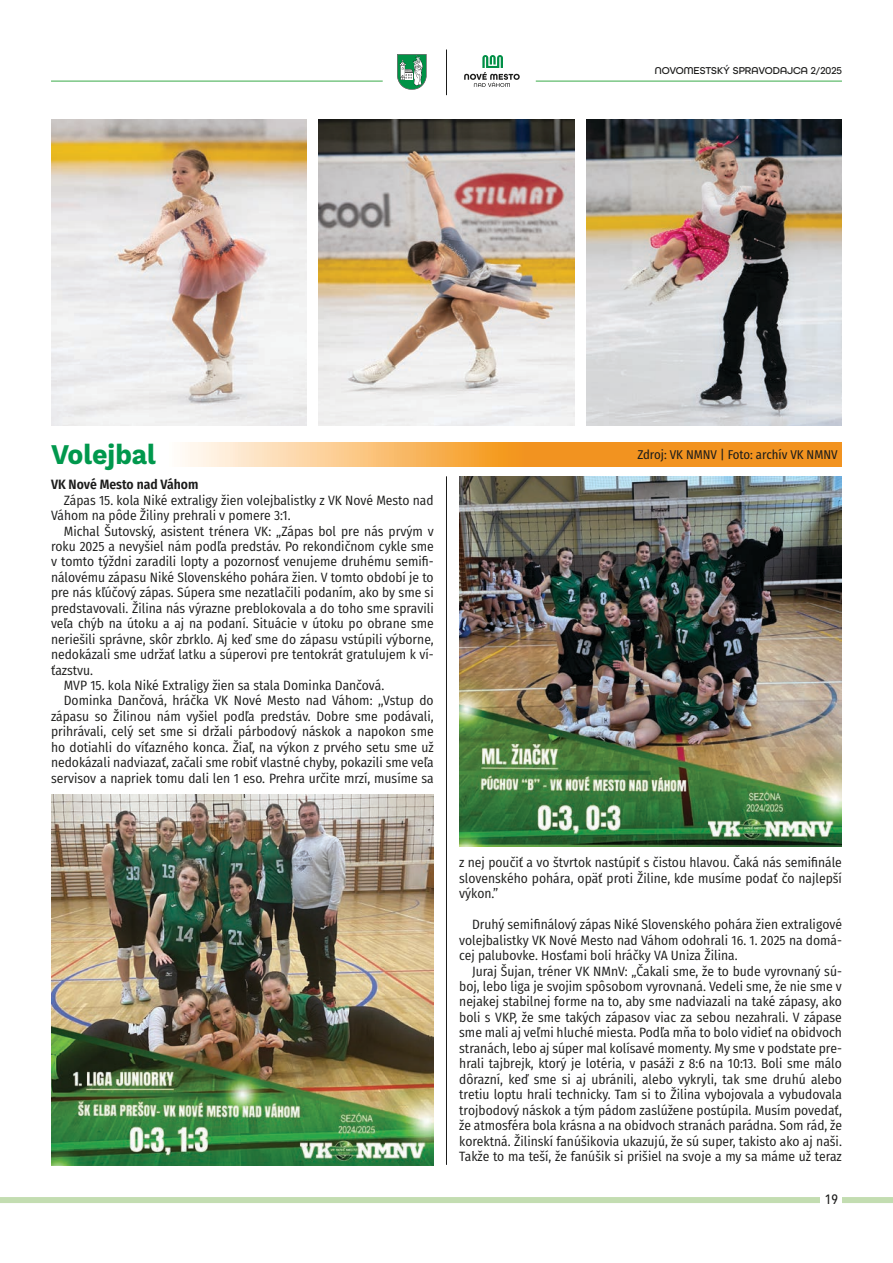
<style>
.page{position:relative;width:893px;height:1263px;background:#fff}
.page>*{position:absolute;margin:0;border:0;box-sizing:border-box;transform-origin:0 0}
.t1{font:700 28.5px "Work Sans";color:#00984d;scale:.93 1}
.t2{font:13.5px/15.5px "Fira Sans Condensed";color:#1c1c1b;text-align:justify}
.t3{font:600 13.5px "Fira Sans Condensed";color:#1c1c1b}
.t4{font:500 13.5px "Avenir Next Condensed";color:#1c1c1b}
.t5{font:12.75px "Fira Sans Condensed";color:#1c1c1b}
.t6{font:500 10.5px "All Round Gothic";color:#1c1c1b}
</style>
<div class="page">
<hr style="left:536px;top:81px;width:306px;height:1px;background:#3aaa49">
<hr style="left:51px;top:81px;width:332px;height:1px;background:#3aaa49">
<div style="left:0;top:1197px;width:893px;height:6px;background:#c3ddb1"></div>
<div style="left:821px;top:1189px;width:21px;height:16px;background:#fff"></div>
<hr style="left:446px;top:50px;width:1px;height:45px;background:#1c1c1b">
<svg style="left:397px;top:54px;width:30px;height:36px"></svg>
<svg style="left:464px;top:55px;width:56px;height:32px"></svg>
<hr style="left:446px;top:477px;width:1px;height:687px;background:#1c1c1b">
<svg style="left:182px;top:443px;width:660px;height:23px"></svg>
<img style="left:51px;top:119px;width:255px;height:306px">
<img style="left:319px;top:119px;width:255px;height:306px">
<img style="left:587px;top:119px;width:255px;height:306px">
<img style="left:459px;top:476px;width:383px;height:370px">
<img style="left:51px;top:795px;width:383px;height:370px">
<p class="t6" style="left:655px;top:64px;width:189px">NOVOMESTSKÝ SPRAVODAJCA 2/2025</p>
<h1 class="t1" style="left:51px;top:438px;width:114px">Volejbal</h1>
<p class="t5" style="left:637px;top:445px;width:202px">Zdroj: VK NMNV | Foto: archív VK NMNV</p>
<p class="t3" style="left:51px;top:473px;width:149px">VK Nové Mesto nad Váhom</p>
<p class="t2" style="left:51px;top:492px;width:384px;text-indent:13px">Zápas 15. kola Niké extraligy žien volejbalistky z VK Nové Mesto nad<br>Váhom na pôde Žiliny prehrali v pomere 3:1.</p>
<p class="t2" style="left:64px;top:523px;width:371px">Michal Šutovský, asistent trénera VK: „Zápas bol pre nás prvým v</p>
<p class="t2" style="left:51px;top:538px;width:384px">roku 2025 a nevyšiel nám podľa predstáv. Po rekondičnom cykle sme</p>
<p class="t2" style="left:51px;top:554px;width:384px">v tomto týždni zaradili lopty a pozornosť venujeme druhému semifi-</p>
<p class="t2" style="left:51px;top:569px;width:384px">nálovému zápasu Niké Slovenského pohára žien. V tomto období je to</p>
<p class="t2" style="left:51px;top:584px;width:384px">pre nás kľúčový zápas. Súpera sme nezatlačili podaním, ako by sme si</p>
<p class="t2" style="left:51px;top:600px;width:384px">predstavovali. Žilina nás výrazne preblokovala a do toho sme spravili</p>
<p class="t2" style="left:51px;top:615px;width:384px">veľa chýb na útoku a aj na podaní. Situácie v útoku po obrane sme</p>
<p class="t2" style="left:51px;top:631px;width:384px">neriešili správne, skôr zbrklo. Aj keď sme do zápasu vstúpili výborne,</p>
<p class="t2" style="left:51px;top:646px;width:384px">nedokázali sme udržať latku a súperovi pre tentokrát gratulujem k ví-</p>
<p class="t2" style="left:51px;top:662px;width:44px">ťazstvu.</p>
<p class="t2" style="left:64px;top:677px;width:322px">MVP 15. kola Niké Extraligy žien sa stala Dominka Dančová.</p>
<p class="t2" style="left:64px;top:693px;width:371px">Dominka Dančová, hráčka VK Nové Mesto nad Váhom: ,,Vstup do</p>
<p class="t2" style="left:51px;top:708px;width:384px">zápasu so Žilinou nám vyšiel podľa predstáv. Dobre sme podávali,</p>
<p class="t2" style="left:51px;top:723px;width:384px">prihrávali, celý set sme si držali párbodový náskok a napokon sme</p>
<p class="t2" style="left:51px;top:739px;width:384px">ho dotiahli do víťazného konca. Žiaľ, na výkon z prvého setu sme už</p>
<p class="t2" style="left:51px;top:754px;width:384px">nedokázali nadviazať, začali sme robiť vlastné chyby, pokazili sme veľa</p>
<p class="t2" style="left:51px;top:770px;width:384px">servisov a napriek tomu dali len 1 eso. Prehra určite mrzí, musíme sa</p>
<p class="t2" style="left:459px;top:855px;width:384px">z nej poučiť a vo štvrtok nastúpiť s čistou hlavou. Čaká nás semifinále slovenského pohára, opäť proti Žiline, kde musíme podať čo najlepší výkon.”</p>
<p class="t2" style="left:459px;top:916px;width:384px;text-indent:13px">Druhý semifinálový zápas Niké Slovenského pohára žien extraligové volejbalistky VK Nové Mesto nad Váhom odohrali 16. 1. 2025 na domá&shy;cej palubovke. Hosťami boli hráčky VA Uniza Žilina.</p>
<p class="t2" style="left:459px;top:963px;width:384px;text-indent:13px">Juraj Šujan, tréner VK NMnV: „Čakali sme, že to bude vyrovnaný sú&shy;boj, lebo liga je svojim spôsobom vyrovnaná. Vedeli sme, že nie sme v nejakej stabilnej forme na to, aby sme nadviazali na také zápasy, ako boli s VKP, že sme takých zápasov viac za sebou nezahrali. V zápase sme mali aj veľmi hluché miesta. Podľa mňa to bolo vidieť na obidvoch stranách, lebo aj súper mal kolísavé momenty. My sme v podstate pre&shy;hrali tajbrejk, ktorý je lotéria, v pasáži z 8:6 na 10:13. Boli sme málo dôrazní, keď sme si aj ubránili, alebo vykryli, tak sme druhú alebo tretiu loptu hrali technicky. Tam si to Žilina vybojovala a vybudovala trojbodový náskok a tým pádom zaslúžene postúpila. Musím povedať, že atmosféra bola krásna a na obidvoch stranách parádna. Som rád, že korektná. Žilinskí fanúšikovia ukazujú, že sú super, takisto ako aj naši.<br>Takže to ma teší, že fanúšik si prišiel na svoje a my sa máme už teraz</p>
<p class="t4" style="left:825px;top:1191px;width:15px">19</p>
</div>
